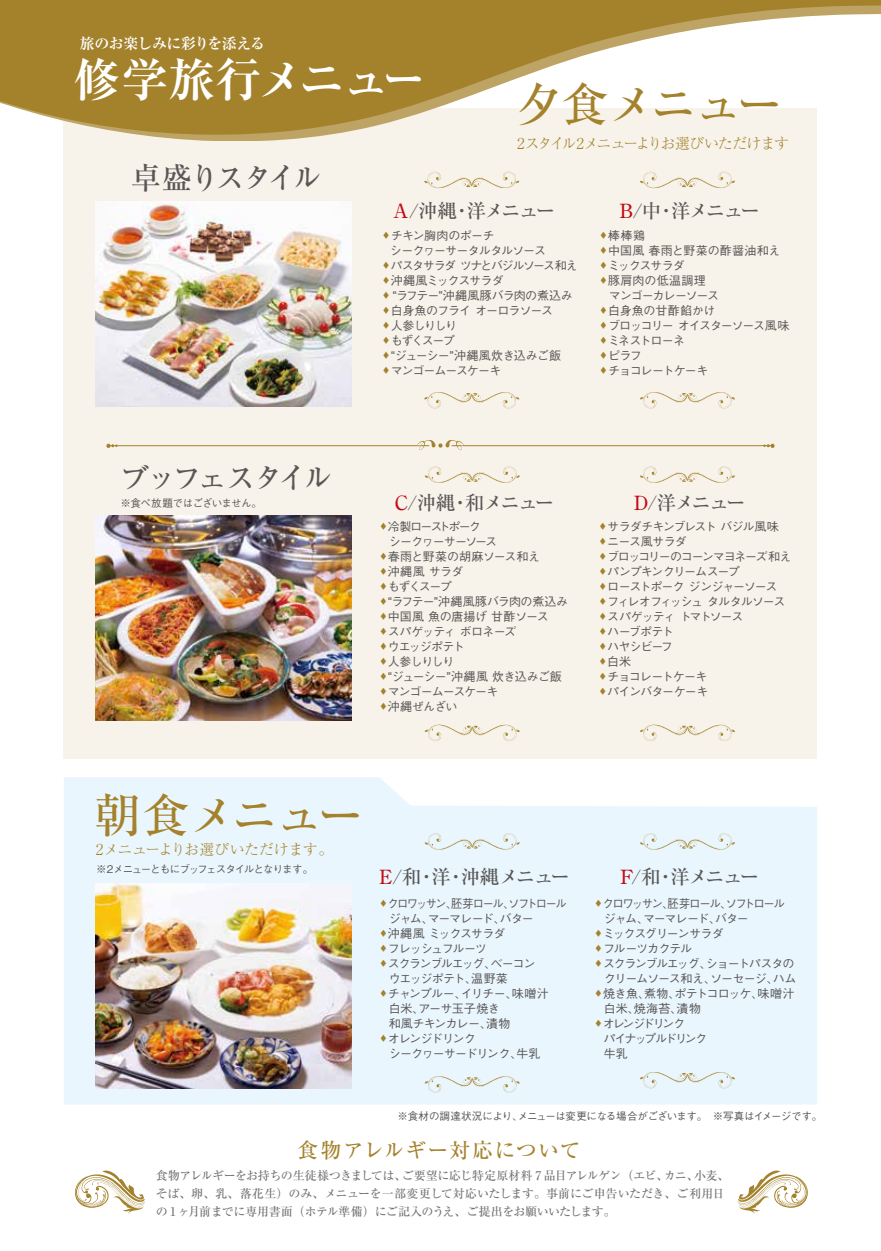
<style>
.page{position:relative;width:881px;height:1251px;background:#fff}
.page>*{position:absolute;margin:0;border:0;box-sizing:border-box;transform-origin:0 0}
.t1{font:500 46.5px "Ryumin Pro";letter-spacing:-.04em;color:#a4822c}
.t2{font:700 46.5px "Ryumin Pro";letter-spacing:-.045em;color:#fff}
.t3{font:500 30px "Ryumin Pro";letter-spacing:-.14em;color:#595757}
.t4{font:500 21px "Ryumin Pro";letter-spacing:.05em;color:#a4822c}
.t5{font:500 19.5px "Ryumin Pro";letter-spacing:-.095em;color:#595757}
.t6{font:300 15px "Ryumin Pro";letter-spacing:-.08em;color:#a4822c}
.t7{font:300 15px "Ryumin Pro";letter-spacing:-.03em;color:#a4822c}
.t8{font:700 15px "Ryumin Pro";letter-spacing:-.035em;color:#fff}
.t9{font:500 12px/15px "Gothic BBB Pr 6";letter-spacing:-.085em;color:#595757}
.t10{font:500 12px/18px "Ryumin Pro";letter-spacing:-.035em;color:#727171}
.t11{font:500 12px/15px "Gothic BBB Pr 6";letter-spacing:-.03em;color:#595757}
.t12{font:500 12px/15px "Gothic BBB Pr 6";letter-spacing:-.045em;color:#595757}
.t13{font:500 12px/15px "Gothic BBB Pr 6";letter-spacing:-.115em;color:#595757;scale:.95 1}
.t14{font:500 12px/15px "Gothic BBB Pr 6";letter-spacing:-.115em;color:#595757;scale:.93 1}
.t15{font:500 12px "Gothic BBB Pr 6";letter-spacing:-.11em;color:#595757}
.t16{font:500 12px/15px "Gothic BBB Pr 6";letter-spacing:-.065em;color:#595757}
.t17{font:500 12px/15px "Gothic BBB Pr 6";letter-spacing:-.14em;color:#595757}
.t18{font:500 12px/15px "Gothic BBB Pr 6";letter-spacing:-.13em;color:#595757}
.t19{font:500 12px/15px "Gothic BBB Pr 6";letter-spacing:-.055em;color:#595757}
.t20{font:500 12px "Gothic BBB Pr 6";letter-spacing:-.105em;color:#595757}
.t21{font:500 12px "Gothic BBB Pr 6";letter-spacing:-.05em;color:#595757}
.t22{font:500 12px "Gothic BBB Pr 6";letter-spacing:.015em;color:#595757}
.t23{font:500 12px "Gothic BBB Pr 6";letter-spacing:-.025em;color:#595757}
.t24{font:500 12px "Gothic BBB Pr 6";letter-spacing:-.02em;color:#595757}
.t25{font:500 12px "Gothic BBB Pr 6";letter-spacing:-.01em;color:#595757}
.t26{font:500 12px "Gothic BBB Pr 6";letter-spacing:-.06em;color:#595757}
.t27{font:500 10.5px "Gothic BBB Pr 6";letter-spacing:-.035em;color:#595757}
.t28{font:500 10.5px "Gothic BBB Pr 6";letter-spacing:-.095em;color:#595757}
.t29{font:500 10.5px "Gothic BBB Pr 6";letter-spacing:-.065em;color:#595757}
.s1{color:#c30813}
</style>
<div class="page">
<div style="left:64px;top:108px;width:752px;height:651px;background:#f7f3ea"></div>
<svg style="left:0;top:0;width:880px;height:141px;fill:#a4822c"></svg>
<svg style="left:64px;top:777px;width:752px;height:327px;background:#eaf6fc"></svg>
<img style="left:96px;top:202px;width:255px;height:204px">
<svg style="left:639px;top:171px;width:95px;height:17px"></svg>
<svg style="left:640px;top:392px;width:94px;height:16px"></svg>
<svg style="left:424px;top:171px;width:95px;height:17px"></svg>
<svg style="left:424px;top:392px;width:95px;height:16px"></svg>
<svg style="left:639px;top:466px;width:95px;height:17px"></svg>
<svg style="left:639px;top:724px;width:95px;height:17px"></svg>
<svg style="left:639px;top:832px;width:95px;height:17px;background:#e4ecec"></svg>
<svg style="left:639px;top:1071px;width:95px;height:17px;background:#e4eceb"></svg>
<svg style="left:424px;top:466px;width:96px;height:17px"></svg>
<svg style="left:424px;top:724px;width:96px;height:17px"></svg>
<svg style="left:424px;top:832px;width:96px;height:17px;background:#e4ecec"></svg>
<svg style="left:424px;top:1075px;width:96px;height:17px;background:#e4eceb"></svg>
<img style="left:96px;top:883px;width:255px;height:204px">
<svg style="left:75px;top:1170px;width:70px;height:44px"></svg>
<svg style="left:737px;top:1170px;width:71px;height:44px"></svg>
<img style="left:96px;top:516px;width:255px;height:204px">
<svg style="left:106px;top:440px;width:668px;height:10px"></svg>
<p class="t8" style="left:80px;top:31px;width:187px">旅のお楽しみに彩りを添える</p>
<h1 class="t2" style="left:73px;top:42px;width:354px">修学旅行メニュー</h1>
<h2 class="t3" style="left:130px;top:154px;width:193px">卓盛りスタイル</h2>
<h1 class="t1" style="left:516px;top:68px;width:268px">夕食メニュー</h1>
<p class="t6" style="left:517px;top:131px;width:273px">2スタイル2メニューよりお選びいただけます</p>
<h3 class="t5" style="left:392px;top:195px;width:164px"><span class="s1">A</span>/沖縄・洋メニュー</h3>
<p class="t16" style="left:390px;top:227px;width:157px;text-indent:-6px"><sup>◆</sup> チキン胸肉のポーチ<br>シークヮーサータルタルソース</p>
<p class="t15" style="left:383px;top:256px;width:196px"><sup>◆</sup> パスタサラダ ツナとバジルソース和え</p>
<p class="t9" style="left:383px;top:272px;width:122px"><sup>◆</sup> 沖縄風ミックスサラダ</p>
<p class="t11" style="left:383px;top:287px;width:191px"><sup>◆</sup> “ラフテー”沖縄風豚バラ肉の煮込み</p>
<p class="t9" style="left:383px;top:302px;width:171px"><sup>◆</sup> 白身魚のフライ オーロラソース</p>
<p class="t9" style="left:383px;top:317px;width:75px"><sup>◆</sup> 人参しりしり</p>
<p class="t9" style="left:383px;top:332px;width:73px"><sup>◆</sup> もずくスープ</p>
<p class="t12" style="left:383px;top:347px;width:179px"><sup>◆</sup> “ジューシー”沖縄風炊き込みご飯</p>
<p class="t9" style="left:383px;top:362px;width:119px"><sup>◆</sup> マンゴームースケーキ</p>
<h3 class="t5" style="left:619px;top:195px;width:142px"><span class="s1">B</span>/中・洋メニュー</h3>
<p class="t9" style="left:600px;top:227px;width:46px"><sup>◆</sup> 棒棒鶏</p>
<p class="t22" style="left:600px;top:241px;width:181px"><sup>◆</sup> 中国風 春雨と野菜の酢醤油和え</p>
<p class="t9" style="left:600px;top:257px;width:97px"><sup>◆</sup> ミックスサラダ　</p>
<p class="t19" style="left:608px;top:272px;width:112px;text-indent:-8px"><sup>◆</sup> 豚肩肉の低温調理マンゴーカレーソース</p>
<p class="t25" style="left:600px;top:301px;width:116px"><sup>◆</sup> 白身魚の甘酢餡かけ</p>
<p class="t9" style="left:600px;top:317px;width:190px"><sup>◆</sup> ブロッコリー オイスターソース風味</p>
<p class="t9" style="left:600px;top:332px;width:86px"><sup>◆</sup> ミネストローネ</p>
<p class="t9" style="left:600px;top:347px;width:42px"><sup>◆</sup> ピラフ</p>
<p class="t9" style="left:600px;top:362px;width:109px"><sup>◆</sup> チョコレートケーキ</p>
<h2 class="t3" style="left:120px;top:454px;width:214px">ブッフェスタイル</h2>
<p class="t29" style="left:120px;top:494px;width:143px">※食べ放題ではございません。</p>
<h3 class="t5" style="left:394px;top:487px;width:161px"><span class="s1">C</span>/沖縄・和メニュー</h3>
<p class="t18" style="left:388px;top:518px;width:110px;text-indent:-8px"><sup>◆</sup> 冷製ローストポーク<br>シークヮーサーソース</p>
<p class="t23" style="left:380px;top:546px;width:161px"><sup>◆</sup> 春雨と野菜の胡麻ソース和え</p>
<p class="t9" style="left:380px;top:563px;width:84px"><sup>◆</sup> 沖縄風 サラダ</p>
<p class="t9" style="left:380px;top:578px;width:73px"><sup>◆</sup> もずくスープ</p>
<p class="t11" style="left:380px;top:593px;width:189px"><sup>◆</sup> “ラフテー”沖縄風豚バラ肉の煮込み</p>
<p class="t24" style="left:380px;top:606px;width:170px"><sup>◆</sup> 中国風 魚の唐揚げ 甘酢ソース</p>
<p class="t9" style="left:380px;top:623px;width:137px"><sup>◆</sup> スパゲッティ ボロネーズ</p>
<p class="t9" style="left:380px;top:638px;width:85px"><sup>◆</sup> ウエッジポテト</p>
<p class="t9" style="left:380px;top:653px;width:75px"><sup>◆</sup> 人参しりしり</p>
<p class="t21" style="left:380px;top:666px;width:183px"><sup>◆</sup> “ジューシー”沖縄風 炊き込みご飯</p>
<p class="t9" style="left:380px;top:683px;width:119px"><sup>◆</sup> マンゴームースケーキ</p>
<p class="t9" style="left:380px;top:698px;width:78px"><sup>◆</sup> 沖縄ぜんざい</p>
<h3 class="t5" style="left:633px;top:487px;width:113px"><span class="s1">D</span>/洋メニュー</h3>
<p class="t9" style="left:600px;top:518px;width:180px"><sup>◆</sup> サラダチキンブレスト バジル風味</p>
<p class="t26" style="left:600px;top:531px;width:88px"><sup>◆</sup> ニース風サラダ</p>
<p class="t9" style="left:600px;top:548px;width:193px"><sup>◆</sup> ブロッコリーのコーンマヨネーズ和え</p>
<p class="t9" style="left:600px;top:563px;width:141px"><sup>◆</sup> パンプキンクリームスープ</p>
<p class="t9" style="left:600px;top:578px;width:179px"><sup>◆</sup> ローストポーク ジンジャーソース</p>
<p class="t20" style="left:600px;top:591px;width:187px"><sup>◆</sup> フィレオフィッシュ タルタルソース</p>
<p class="t9" style="left:600px;top:608px;width:145px"><sup>◆</sup> スパゲッティ トマトソース</p>
<p class="t9" style="left:600px;top:623px;width:75px"><sup>◆</sup> ハーブポテト</p>
<p class="t9" style="left:600px;top:638px;width:74px"><sup>◆</sup> ハヤシビーフ</p>
<p class="t9" style="left:600px;top:653px;width:33px"><sup>◆</sup> 白米</p>
<p class="t9" style="left:600px;top:668px;width:109px"><sup>◆</sup> チョコレートケーキ</p>
<p class="t9" style="left:600px;top:683px;width:110px"><sup>◆</sup> パインバターケーキ</p>
<h1 class="t1" style="left:94px;top:779px;width:271px">朝食メニュー</h1>
<p class="t7" style="left:96px;top:837px;width:239px">2メニューよりお選びいただけます。</p>
<p class="t28" style="left:96px;top:860px;width:218px">※2メニューともにブッフェスタイルとなります。</p>
<h3 class="t5" style="left:379px;top:860px;width:192px"><span class="s1">E</span>/和・洋・沖縄メニュー</h3>
<p class="t14" style="left:388px;top:894px;width:193px;text-indent:-8px"><sup>◆</sup> クロワッサン、胚芽ロール、ソフトロールジャム、マーマレード、バター</p>
<p class="t9" style="left:380px;top:924px;width:126px"><sup>◆</sup> 沖縄風 ミックスサラダ</p>
<p class="t15" style="left:380px;top:938px;width:108px"><sup>◆</sup> フレッシュフルーツ</p>
<p class="t9" style="left:388px;top:954px;width:148px;text-indent:-8px"><sup>◆</sup> スクランブルエッグ、ベーコンウエッジポテト、温野菜</p>
<p class="t12" style="left:388px;top:984px;width:161px;text-indent:-8px"><sup>◆</sup> チャンプルー、イリチー、味噌汁白米、アーサ玉子焼き<br>和風チキンカレー、漬物</p>
<p class="t9" style="left:388px;top:1029px;width:153px;text-indent:-8px"><sup>◆</sup> オレンジドリンク<br>シークヮーサードリンク、牛乳</p>
<h3 class="t5" style="left:620px;top:860px;width:140px"><span class="s1">F</span>/和・洋メニュー</h3>
<p class="t13" style="left:603px;top:894px;width:192px;text-indent:-8px"><sup>◆</sup> クロワッサン、胚芽ロール、ソフトロールジャム、マーマレード、バター</p>
<p class="t9" style="left:595px;top:924px;width:129px"><sup>◆</sup> ミックスグリーンサラダ</p>
<p class="t9" style="left:595px;top:939px;width:98px"><sup>◆</sup> フルーツカクテル</p>
<p class="t9" style="left:595px;top:954px;width:202px;text-align:right"><sup>◆</sup> スクランブルエッグ、ショートパスタのクリームソース和え、ソーセージ、ハム</p>
<p class="t11" style="left:603px;top:984px;width:192px;text-indent:-8px"><sup>◆</sup> 焼き魚、煮物、ポテトコロッケ、味噌汁白米、焼海苔、漬物</p>
<p class="t17" style="left:603px;top:1014px;width:105px;text-indent:-8px"><sup>◆</sup> オレンジドリンク<br>パイナップルドリンク牛乳</p>
<p class="t27" style="left:397px;top:1107px;width:426px">※食材の調達状況により、メニューは変更になる場合がございます。　※写真はイメージです。</p>
<h3 class="t4" style="left:297px;top:1133px;width:284px">食物アレルギー対応について</h3>
<p class="t10" style="left:156px;top:1164px;width:575px">食物アレルギーをお持ちの生徒様つきましては、ご要望に応じ特定原材料 7 品目アレルゲン（エビ、カニ、小麦、そば、卵、乳、落花生）のみ、メニューを一部変更して対応いたします。事前にご申告いただき、ご利用日の 1 ヶ月前までに専用書面（ホテル準備）にご記入のうえ、ご提出をお願いいたします。</p>
</div>
